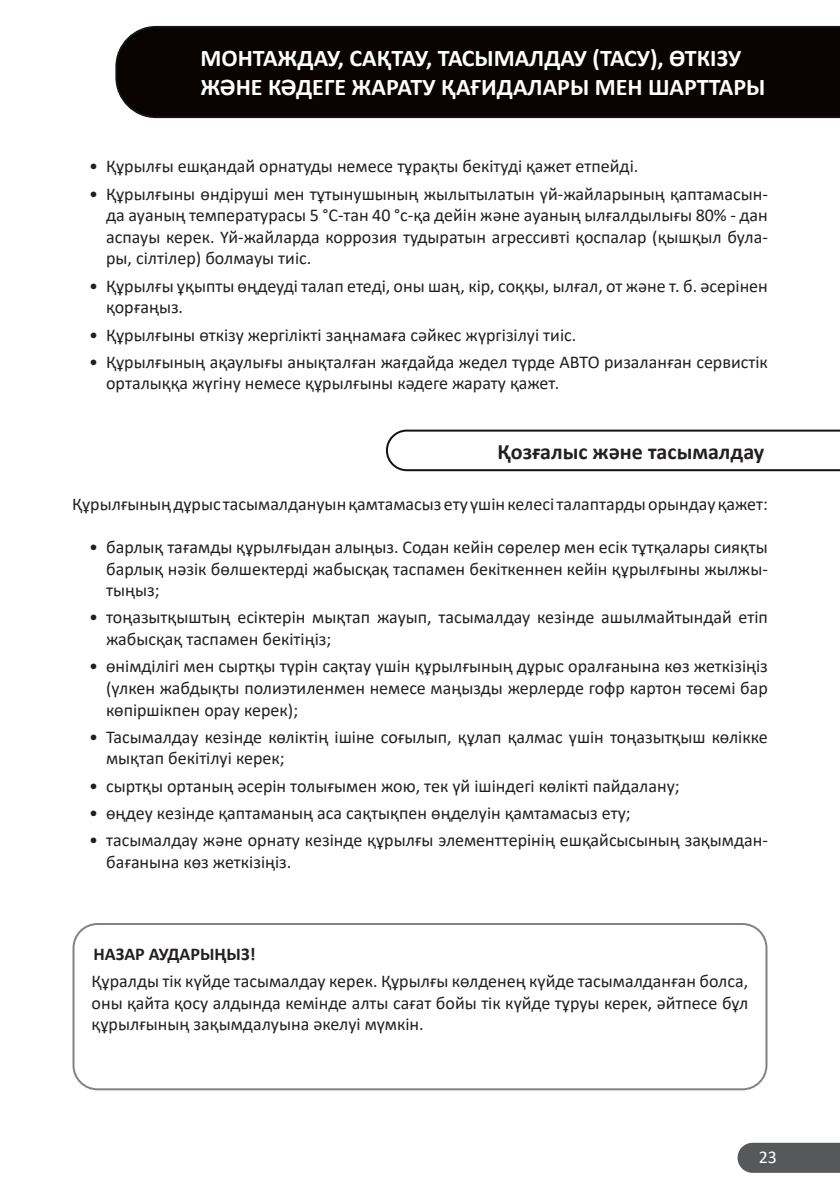
<style>
.page{position:relative;width:840px;height:1191px;background:#fff}
.page>*{position:absolute;margin:0;border:0;box-sizing:border-box;transform-origin:0 0}
.Заголовок_раздела{font:700 24px/28.8px "Calibri";color:#fff}
.Подзаголовок{font:700 22px "Calibri";color:#231f20}
.Тексты_в__пузырях{font:18px/21.6px "Calibri";color:#231f20}
.Тексты_в__пузырях-2{font:700 18px "Calibri";color:#231f20}
.t1{font:18px "Calibri";color:#fff}
</style>
<div class="page">
<svg style="left:737px;top:1142px;width:102px;height:30px;background:#616263"></svg>
<div style="left:115px;top:26px;width:724px;height:92px;background:#090302"></div>
<svg style="left:386px;top:429px;width:453px;height:42px"></svg>
<div style="left:72px;top:923px;width:695px;height:167px;border:2px solid #808285;border-radius:24px"></div>
<p class="Заголовок_раздела" style="left:200px;top:44px;width:566px">МОНТАЖДАУ, САҚТАУ, ТАСЫМАЛДАУ (ТАСУ), ӨТКІЗУ<br>ЖӘНЕ КӘДЕГЕ ЖАРАТУ ҚАҒИДАЛАРЫ МЕН ШАРТТАРЫ</p>
<p class="Тексты_в__пузырях" style="left:89px;top:155px;width:550px">• Құрылғы ешқандай орнатуды немесе тұрақты бекітуді қажет етпейді.</p>
<p class="Тексты_в__пузырях" style="left:106px;top:182px;width:663px;text-align:justify;text-indent:-17px">• Құрылғыны өндіруші мен тұтынушының жылытылатын үй-жайларының қаптамасын&shy;да ауаның температурасы 5 °С-тан 40 °с-қа дейін және ауаның ылғалдылығы 80% - дан аспауы керек. Үй-жайларда коррозия тудыратын агрессивті қоспалар (қышқыл була&shy;ры, сілтілер) болмауы тиіс.</p>
<p class="Тексты_в__пузырях" style="left:106px;top:274px;width:663px;text-indent:-17px">• Құрылғы ұқыпты өңдеуді талап етеді, оны шаң, кір, соққы, ылғал, от және т. б. әсерінен қорғаңыз.</p>
<p class="Тексты_в__пузырях" style="left:89px;top:323px;width:488px">• Құрылғыны өткізу жергілікті заңнамаға сәйкес жүргізілуі тиіс.</p>
<p class="Тексты_в__пузырях" style="left:106px;top:350px;width:663px;text-indent:-17px">• Құрылғының ақаулығы анықталған жағдайда жедел түрде АВТО ризаланған сервистік орталыққа жүгіну немесе құрылғыны кәдеге жарату қажет.</p>
<p class="Подзаголовок" style="left:497px;top:436px;width:268px">Қозғалыс және тасымалдау</p>
<p class="Тексты_в__пузырях" style="left:72px;top:492px;width:697px">Құрылғының дұрыс тасымалдануын қамтамасыз ету үшін келесі талаптарды орындау қажет:</p>
<p class="Тексты_в__пузырях" style="left:106px;top:536px;width:663px;text-align:justify;text-indent:-17px">• барлық тағамды құрылғыдан алыңыз. Содан кейін сөрелер мен есік тұтқалары сияқты барлық нәзік бөлшектерді жабысқақ таспамен бекіткеннен кейін құрылғыны жылжы&shy;тыңыз;</p>
<p class="Тексты_в__пузырях" style="left:106px;top:606px;width:663px;text-indent:-17px">• тоңазытқыштың есіктерін мықтап жауып, тасымалдау кезінде ашылмайтындай етіп жабысқақ таспамен бекітіңіз;</p>
<p class="Тексты_в__пузырях" style="left:106px;top:655px;width:663px;text-align:justify;text-indent:-17px">• өнімділігі мен сыртқы түрін сақтау үшін құрылғының дұрыс оралғанына көз жеткізіңіз (үлкен жабдықты полиэтиленмен немесе маңызды жерлерде гофр картон төсемі бар көпіршікпен орау керек);</p>
<p class="Тексты_в__пузырях" style="left:106px;top:725px;width:663px;text-indent:-17px">• Тасымалдау кезінде көліктің ішіне соғылып, құлап қалмас үшін тоңазытқыш көлікке мықтап бекітілуі керек;</p>
<p class="Тексты_в__пузырях" style="left:89px;top:774px;width:591px">• сыртқы ортаның әсерін толығымен жою, тек үй ішіндегі көлікті пайдалану;</p>
<p class="Тексты_в__пузырях" style="left:89px;top:801px;width:543px">• өңдеу кезінде қаптаманың аса сақтықпен өңделуін қамтамасыз ету;</p>
<p class="Тексты_в__пузырях" style="left:106px;top:829px;width:663px;text-indent:-17px">• тасымалдау және орнату кезінде құрылғы элементтерінің ешқайсысының зақымдан&shy;бағанына көз жеткізіңіз.</p>
<p class="Тексты_в__пузырях-2" style="left:93px;top:941px;width:163px">НАЗАР АУДАРЫҢЫЗ!</p>
<p class="Тексты_в__пузырях" style="left:91px;top:969px;width:657px;text-align:justify">Құралды тік күйде тасымалдау керек. Құрылғы көлденең күйде тасымалданған болса, оны қайта қосу алдында кемінде алты сағат бойы тік күйде тұруы керек, әйтпесе бұл құрылғының зақымдалуына әкелуі мүмкін.</p>
<p class="t1" style="left:758px;top:1144px;width:20px">23</p>
</div>
